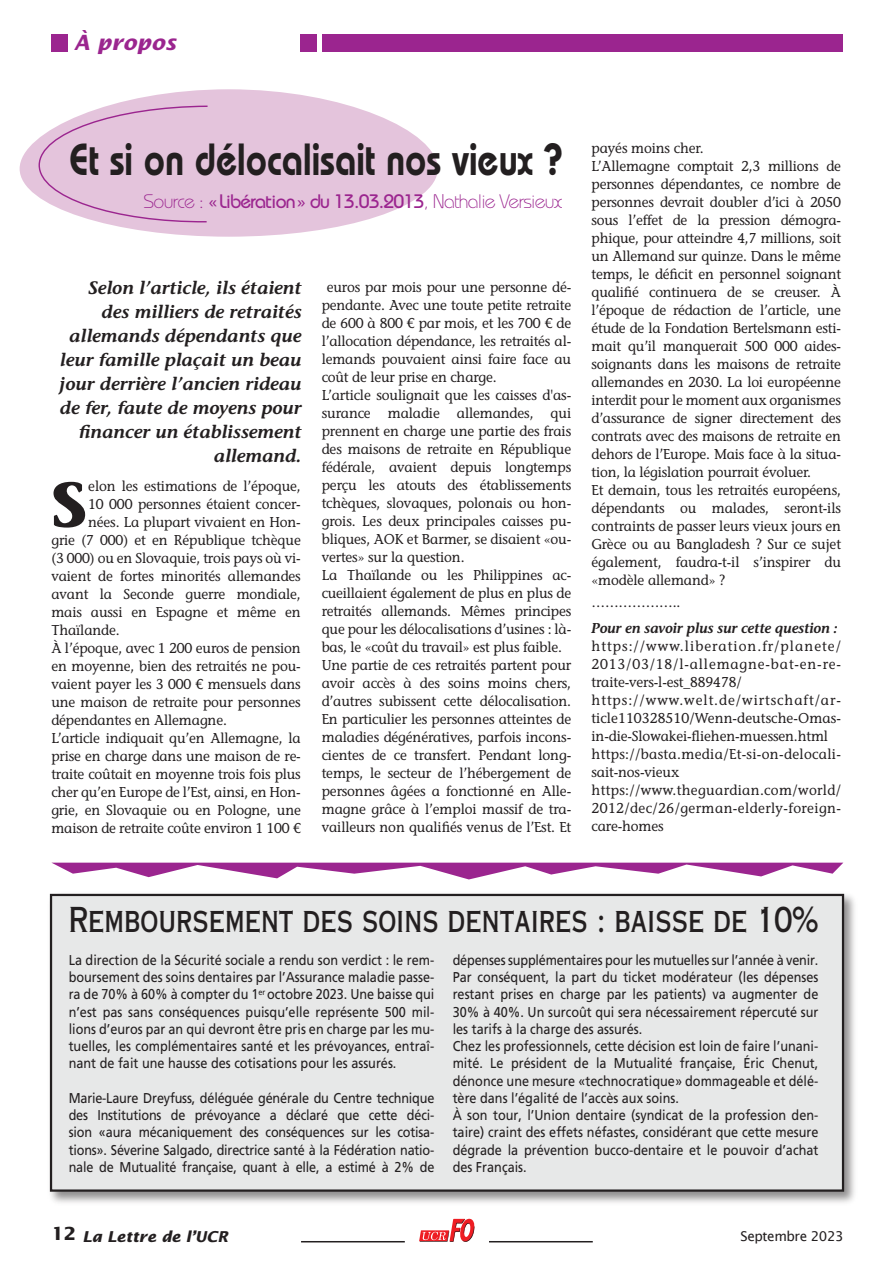
<style>
.page{position:relative;width:893px;height:1263px;background:#fff}
.page>*{position:absolute;margin:0;border:0;box-sizing:border-box;transform-origin:0 0}
.t1{font:700 63.15px "Stone Informal Std";color:#231f20;scale:.96 1}
.t2{font:600 45px "Bauhaus";color:#231f20;scale:.85 1}
.t3{font:34.5px "Copperplate Thirty AB";color:#231f20;scale:.85 1}
.t4{font:italic 700 21px "Lucida Sans";color:#9b258f}
.t5{font:300 19.5px "Bauhaus";letter-spacing:-.04em;color:#9b258f}
.t6{font:italic 600 18px/24px "Stone Informal Std";color:#231f20;text-align:right}
.t7{font:italic 700 15px "Lucida Sans";color:#231f20}
.t8{font:500 14.25px/18px "Stone Informal Std";letter-spacing:-.01em;color:#231f20;scale:.96 1}
.t9{font:14.25px/17.2px "Frutiger";color:#231f20;text-align:justify;scale:.89 1}
.t10{font:500 14.25px/18px "Stone Informal Std";letter-spacing:.025em;color:#231f20;scale:.96 1}
.t11{font:italic 600 14.25px "Stone Informal Std";letter-spacing:-.01em;color:#231f20;scale:.96 1}
.t12{font:13.5px "Lucida Sans";letter-spacing:-.03em;color:#231f20}
.s1{font-weight:500}
.s2{font-style:normal;font-size:18px}
</style>
<div class="page">
<svg style="left:419px;top:1219px;width:55px;height:23px"></svg>
<hr style="left:489px;top:1241px;width:104px;height:1px;background:#231f20">
<hr style="left:301px;top:1241px;width:104px;height:1px;background:#231f20">
<div style="left:322px;top:34px;width:520px;height:17px;background:#9b258f"></div>
<div style="left:300px;top:34px;width:17px;height:17px;background:#9b258f"></div>
<div style="left:51px;top:34px;width:16px;height:17px;background:#9b258f"></div>
<svg style="left:20px;top:89px;width:418px;height:148px;fill:#e4c4dc"></svg>
<svg style="left:38px;top:105px;width:171px;height:118px;background:#e4c4dc"></svg>
<svg style="left:52px;top:863px;width:791px;height:16px"></svg>
<img style="left:49px;top:893px;width:806px;height:310px">
<div style="left:50px;top:894px;width:794px;height:298px;background:#e7e8e8;border:2px solid #231f20"></div>
<h3 class="t4" style="left:74px;top:34px;width:104px">À propos</h3>
<h2 class="t2" style="left:69px;top:144px;width:582px">Et si on délocalisait nos vieux ?</h2>
<h3 class="t5" style="left:144px;top:195px;width:420px">Source : <span class="s1">«Libération» du 13.03.2013</span>, Nathalie Versieux</h3>
<p class="t6" style="left:59px;top:278px;width:244px">Selon l’article, ils étaient des milliers de retraités allemands dépendants que leur famille plaçait un beau jour derrière l’ancien rideau de fer, faute de moyens pour financer un établissement allemand.</p>
<h1 class="t1" style="left:51px;top:480px;width:39px">S</h1>
<p class="t8" style="left:88px;top:478px;width:223px">elon les estimations de l’époque,</p>
<p class="t8" style="left:88px;top:496px;width:223px">10 000 personnes étaient concer-</p>
<p class="t8" style="left:88px;top:514px;width:223px">nées. La plupart vivaient en Hon-</p>
<p class="t8" style="left:51px;top:532px;width:261px">grie (7 000) et en République tchèque</p>
<p class="t8" style="left:51px;top:550px;width:261px">(3 000) ou en Slovaquie, trois pays où vi-</p>
<p class="t8" style="left:51px;top:568px;width:261px">vaient de fortes minorités allemandes</p>
<p class="t8" style="left:51px;top:586px;width:261px">avant la Seconde guerre mondiale,</p>
<p class="t8" style="left:51px;top:604px;width:261px">mais aussi en Espagne et même en</p>
<p class="t8" style="left:51px;top:622px;width:73px">Thaïlande.</p>
<p class="t8" style="left:51px;top:640px;width:261px">À l’époque, avec 1 200 euros de pension</p>
<p class="t8" style="left:51px;top:658px;width:261px">en moyenne, bien des retraités ne pou-</p>
<p class="t8" style="left:51px;top:676px;width:261px">vaient payer les 3 000 € mensuels dans</p>
<p class="t8" style="left:51px;top:694px;width:261px">une maison de retraite pour personnes</p>
<p class="t8" style="left:51px;top:712px;width:184px">dépendantes en Allemagne.</p>
<p class="t8" style="left:51px;top:730px;width:261px">L’article indiquait qu’en Allemagne, la</p>
<p class="t8" style="left:51px;top:748px;width:261px">prise en charge dans une maison de re-</p>
<p class="t8" style="left:51px;top:766px;width:261px">traite coûtait en moyenne trois fois plus</p>
<p class="t8" style="left:51px;top:784px;width:261px">cher qu’en Europe de l’Est, ainsi, en Hon-</p>
<p class="t8" style="left:51px;top:802px;width:261px">grie, en Slovaquie ou en Pologne, une</p>
<p class="t8" style="left:51px;top:820px;width:261px">maison de retraite coûte environ 1 100 €</p>
<p class="t8" style="left:322px;top:279px;width:261px;text-indent:5px">euros par mois pour une personne dé&shy;pendante. Avec une toute petite retraite de 600 à 800 € par mois, et les 700 € de l’allocation dépendance, les retraités al&shy;lemands pouvaient ainsi faire face au coût de leur prise en charge.<br>L’article soulignait que les caisses d'as&shy;surance maladie allemandes, qui prennent en charge une partie des frais des maisons de retraite en République fédérale, avaient depuis longtemps perçu les atouts des établissements tchèques, slovaques, polonais ou hon&shy;grois. Les deux principales caisses pu&shy;bliques, AOK et Barmer, se disaient «ou&shy;vertes» sur la question.<br>La Thaïlande ou les Philippines ac&shy;cueillaient également de plus en plus de retraités allemands. Mêmes principes que pour les délocalisations d’usines : là&shy;bas, le «coût du travail» est plus faible.<br>Une partie de ces retraités partent pour avoir accès à des soins moins chers, d’autres subissent cette délocalisation.<br>En particulier les personnes atteintes de maladies dégénératives, parfois incons&shy;cientes de ce transfert. Pendant long&shy;temps, le secteur de l’hébergement de personnes âgées a fonctionné en Alle&shy;magne grâce à l’emploi massif de tra&shy;vailleurs non qualifiés venus de l’Est. Et</p>
<p class="t8" style="left:592px;top:140px;width:261px">payés moins cher.<br>L’Allemagne comptait 2,3 millions de personnes dépendantes, ce nombre de personnes devrait doubler d’ici à 2050 sous l’effet de la pression démogra&shy;phique, pour atteindre 4,7 millions, soit un Allemand sur quinze. Dans le même temps, le déficit en personnel soignant qualifié continuera de se creuser. À l’époque de rédaction de l’article, une étude de la Fondation Bertelsmann esti&shy;mait qu’il manquerait 500 000 aides&shy;soignants dans les maisons de retraite allemandes en 2030. La loi européenne interdit pour le moment aux organismes d’assurance de signer directement des contrats avec des maisons de retraite en dehors de l’Europe. Mais face à la situa&shy;tion, la législation pourrait évoluer.<br>Et demain, tous les retraités européens, dépendants ou malades, seront-ils contraints de passer leurs vieux jours en Grèce ou au Bangladesh ? Sur ce sujet également, faudra-t-il s’inspirer du «modèle allemand» ?</p>
<p class="t8" style="left:592px;top:595px;width:94px">………………..</p>
<p class="t11" style="left:592px;top:622px;width:258px">Pour en savoir plus sur cette question :</p>
<p class="t10" style="left:592px;top:638px;width:261px">https://www.liberation.fr/planete/ 2013/03/18/l-allemagne-bat-en-re&shy;traite-vers-l-est_889478/ https://www.welt.de/wirtschaft/ar&shy;ticle110328510/Wenn-deutsche-Omas&shy;in-die-Slowakei-fliehen-muessen.html https://basta.media/Et-si-on-delocali&shy;sait-nos-vieux https://www.theguardian.com/world/ 2012/dec/26/german-elderly-foreign&shy;care-homes</p>
<h3 class="t3" style="left:69px;top:900px;width:883px">Remboursement des soins dentaires : baisse de 10%</h3>
<p class="t9" style="left:69px;top:952px;width:412px">La direction de la Sécurité sociale a rendu son verdict : le rem&shy;boursement des soins dentaires par l’Assurance maladie passe&shy;ra de 70% à 60% à compter du 1<sup>er</sup> octobre 2023. Une baisse qui n’est pas sans conséquences puisqu’elle représente 500 mil&shy;lions d’euros par an qui devront être pris en charge par les mu&shy;tuelles, les complémentaires santé et les prévoyances, entraî&shy;nant de fait une hausse des cotisations pour les assurés.</p>
<p class="t9" style="left:69px;top:1090px;width:412px">Marie-Laure Dreyfuss, déléguée générale du Centre technique des Institutions de prévoyance a déclaré que cette déci&shy;sion «aura mécaniquement des conséquences sur les cotisa&shy;tions». Séverine Salgado, directrice santé à la Fédération natio&shy;nale de Mutualité française, quant à elle, a estimé à 2% de</p>
<p class="t9" style="left:453px;top:952px;width:412px;text-align:left">dépenses supplémentaires pour les mutuelles sur l’année à venir.<br>Par conséquent, la part du ticket modérateur (les dépenses restant prises en charge par les patients) va augmenter de 30% à 40%. Un surcoût qui sera nécessairement répercuté sur les tarifs à la charge des assurés.<br>Chez les professionnels, cette décision est loin de faire l’unani&shy;mité. Le président de la Mutualité française, Éric Chenut, dénonce une mesure «technocratique» dommageable et délé&shy;tère dans l’égalité de l’accès aux soins.<br>À son tour, l’Union dentaire (syndicat de la profession den&shy;taire) craint des effets néfastes, considérant que cette mesure dégrade la prévention bucco-dentaire et le pouvoir d’achat des Français.</p>
<p class="t7" style="left:52px;top:1230px;width:178px"><span class="s2">12</span> La Lettre de l’UCR</p>
<p class="t12" style="left:740px;top:1231px;width:105px">Septembre 2023</p>
</div>
